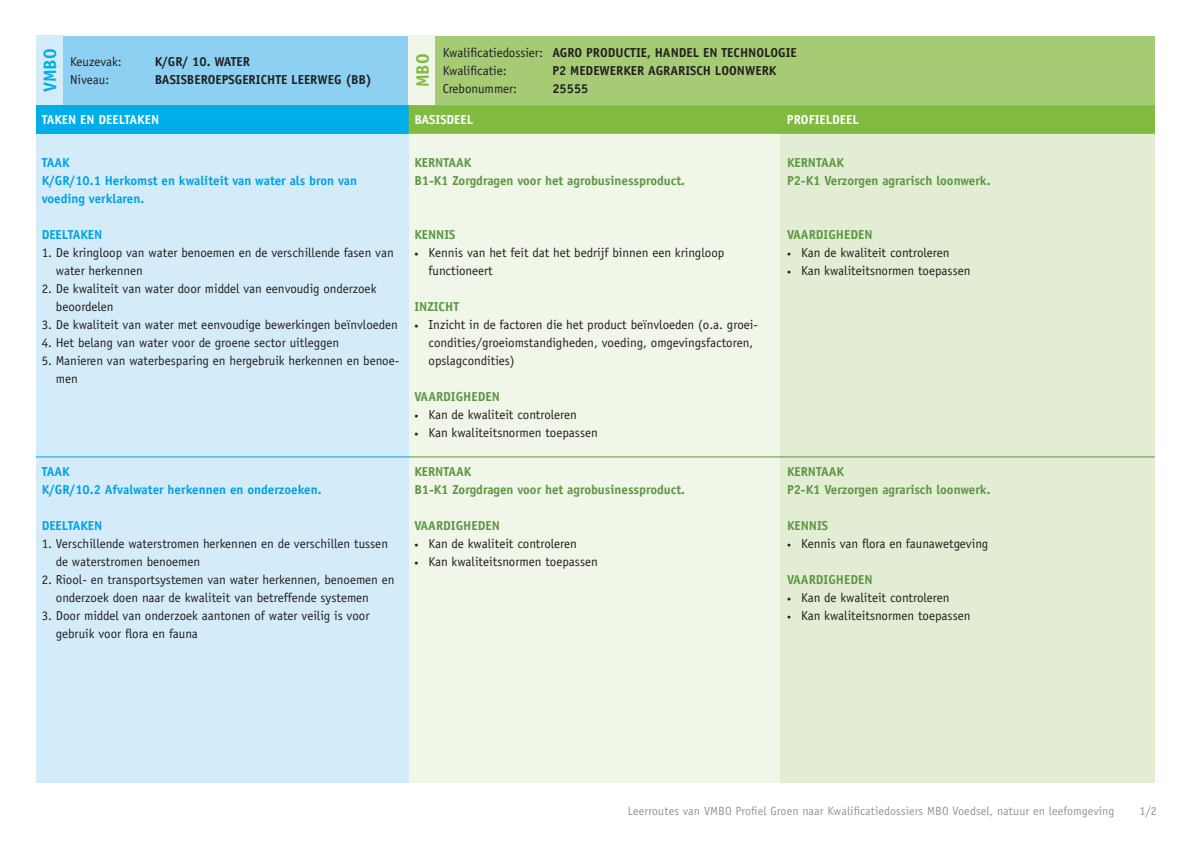
<style>
.page{position:relative;width:1191px;height:842px;background:#fff}
.page>*{position:absolute;margin:0;border:0;box-sizing:border-box;transform-origin:0 0}
.t1{font:700 18px "Officina Sans Std";color:#00aee8}
.t2{font:700 18px "Officina Sans Std";color:#80ba41}
.t3{font:13px/18px "Officina Sans Std";color:#231f20}
.t4{font:700 13px/18px "Officina Sans Std";color:#5c9643}
.t5{font:700 13px/18px "Officina Sans Std";color:#00a1e3}
.t6{font:700 13px "Officina Sans Std";color:#231f20}
.t7{font:700 13px "Officina Sans Std";color:#fff}
.t8{font:12px "Officina Sans Std";letter-spacing:.01em;color:#939598}
.s1{font-weight:700}
.s2{font-size:8px}
</style>
<div class="page">
<div style="left:408px;top:63px;width:372px;height:719px;background:#f0f6e8"></div>
<div style="left:780px;top:63px;width:375px;height:719px;background:#e2edd3"></div>
<div style="left:36px;top:56px;width:372px;height:726px;background:#d4ecf9"></div>
<div style="left:36px;top:36px;width:373px;height:69px;background:#8ed0f2"></div>
<div style="left:409px;top:36px;width:746px;height:69px;background:#a6cb75"></div>
<div style="left:36px;top:105px;width:373px;height:29px;background:#00aee8"></div>
<div style="left:409px;top:105px;width:746px;height:29px;background:#80ba41"></div>
<div style="left:408px;top:36px;width:27px;height:69px;background:#f0f6e8"></div>
<div style="left:36px;top:36px;width:27px;height:69px;background:#d4ecf9"></div>
<hr style="left:36px;top:456px;width:373px;height:1px;background:#00a1e3">
<hr style="left:409px;top:456px;width:746px;height:1px;background:#5c9643">
<h1 class="t1" style="left:39px;top:92px;width:45px;rotate:-90deg">VMBO</h1>
<h1 class="t2" style="left:411px;top:87px;width:35px;rotate:-90deg">MBO</h1>
<p class="t3" style="left:70px;top:53px;width:53px">Keuzevak:</p>
<p class="t6" style="left:155px;top:54px;width:97px">K/GR/ 10. WATER</p>
<p class="t3" style="left:70px;top:71px;width:41px">Niveau:</p>
<p class="t6" style="left:155px;top:72px;width:219px">BASISBEROEPSGERICHTE LEERWEG (BB)</p>
<p class="t3" style="left:443px;top:44px;width:356px">Kwalificatiedossier: <span class="s1">AGRO PRODUCTIE, HANDEL EN TECHNOLOGIE<br></span>Kwalificatie:</p>
<p class="t6" style="left:552px;top:63px;width:225px">P2 MEDEWERKER AGRARISCH LOONWERK</p>
<p class="t3" style="left:443px;top:80px;width:76px">Crebonummer:</p>
<p class="t6" style="left:552px;top:81px;width:38px">25555</p>
<p class="t7" style="left:42px;top:112px;width:119px">TAKEN EN DEELTAKEN</p>
<p class="t7" style="left:414px;top:112px;width:60px">BASISDEEL</p>
<p class="t7" style="left:787px;top:112px;width:73px">PROFIELDEEL</p>
<p class="t5" style="left:42px;top:153px;width:317px">TAAK<br>K/GR/10.1 Herkomst en kwaliteit van water als bron van voeding verklaren.</p>
<p class="t5" style="left:42px;top:225px;width:62px">DEELTAKEN</p>
<p class="t3" style="left:56px;top:244px;width:339px;text-indent:-14px">1. De kringloop van water benoemen en de verschillende fasen van water herkennen</p>
<p class="t3" style="left:56px;top:280px;width:322px;text-indent:-14px">2. De kwaliteit van water door middel van eenvoudig onderzoek beoordelen</p>
<p class="t3" style="left:42px;top:316px;width:358px">3. De kwaliteit van water met eenvoudige bewerkingen beïnvloeden</p>
<p class="t3" style="left:42px;top:334px;width:299px">4. Het belang van water voor de groene sector uitleggen</p>
<p class="t3" style="left:56px;top:352px;width:345px;text-indent:-14px">5. Manieren van waterbesparing en hergebruik herkennen en benoe&shy;men</p>
<p class="t4" style="left:787px;top:153px;width:205px">KERNTAAK<br>P2-K1 Verzorgen agrarisch loonwerk.</p>
<p class="t4" style="left:414px;top:153px;width:272px">KERNTAAK<br>B1-K1 Zorgdragen voor het agrobusinessproduct.</p>
<p class="t4" style="left:787px;top:225px;width:87px">VAARDIGHEDEN</p>
<p class="t3" style="left:787px;top:244px;width:164px"><span class="s2">•</span> Kan de kwaliteit controleren</p>
<p class="t3" style="left:787px;top:262px;width:185px"><span class="s2">•</span> Kan kwaliteitsnormen toepassen</p>
<p class="t4" style="left:414px;top:225px;width:43px">KENNIS</p>
<p class="t3" style="left:428px;top:244px;width:297px;text-indent:-14px"><span class="s2">•</span> Kennis van het feit dat het bedrijf binnen een kringloop functioneert</p>
<p class="t4" style="left:414px;top:297px;width:46px">INZICHT</p>
<p class="t3" style="left:428px;top:316px;width:331px;text-indent:-14px"><span class="s2">•</span> Inzicht in de factoren die het product beïnvloeden (o.a. groei&shy;condities/groeiomstandigheden, voeding, omgevingsfactoren, opslagcondities)</p>
<p class="t4" style="left:414px;top:387px;width:87px">VAARDIGHEDEN</p>
<p class="t3" style="left:414px;top:406px;width:164px"><span class="s2">•</span> Kan de kwaliteit controleren</p>
<p class="t3" style="left:414px;top:424px;width:185px"><span class="s2">•</span> Kan kwaliteitsnormen toepassen</p>
<p class="t5" style="left:42px;top:462px;width:281px">TAAK<br>K/GR/10.2 Afvalwater herkennen en onderzoeken.</p>
<p class="t5" style="left:42px;top:516px;width:62px">DEELTAKEN</p>
<p class="t3" style="left:56px;top:534px;width:334px;text-indent:-14px">1. Verschillende waterstromen herkennen en de verschillen tussen de waterstromen benoemen</p>
<p class="t3" style="left:56px;top:570px;width:340px;text-indent:-14px">2. Riool- en transportsystemen van water herkennen, benoemen en onderzoek doen naar de kwaliteit van betreffende systemen</p>
<p class="t3" style="left:56px;top:606px;width:315px;text-indent:-14px">3. Door middel van onderzoek aantonen of water veilig is voor gebruik voor flora en fauna</p>
<p class="t4" style="left:414px;top:462px;width:272px">KERNTAAK<br>B1-K1 Zorgdragen voor het agrobusinessproduct.</p>
<p class="t4" style="left:414px;top:516px;width:87px">VAARDIGHEDEN</p>
<p class="t3" style="left:414px;top:534px;width:164px"><span class="s2">•</span> Kan de kwaliteit controleren</p>
<p class="t3" style="left:414px;top:552px;width:185px"><span class="s2">•</span> Kan kwaliteitsnormen toepassen</p>
<p class="t4" style="left:787px;top:462px;width:205px">KERNTAAK<br>P2-K1 Verzorgen agrarisch loonwerk.</p>
<p class="t4" style="left:787px;top:516px;width:43px">KENNIS</p>
<p class="t3" style="left:787px;top:534px;width:203px"><span class="s2">•</span> Kennis van flora en faunawetgeving</p>
<p class="t4" style="left:787px;top:570px;width:87px">VAARDIGHEDEN</p>
<p class="t3" style="left:787px;top:588px;width:164px"><span class="s2">•</span> Kan de kwaliteit controleren</p>
<p class="t3" style="left:787px;top:606px;width:185px"><span class="s2">•</span> Kan kwaliteitsnormen toepassen</p>
<p class="t8" style="left:627px;top:804px;width:488px">Leerroutes van VMBO Profiel Groen naar Kwalificatiedossiers MBO Voedsel, natuur en leefomgeving</p>
<p class="t8" style="left:1139px;top:804px;width:19px">1/2</p>
</div>
